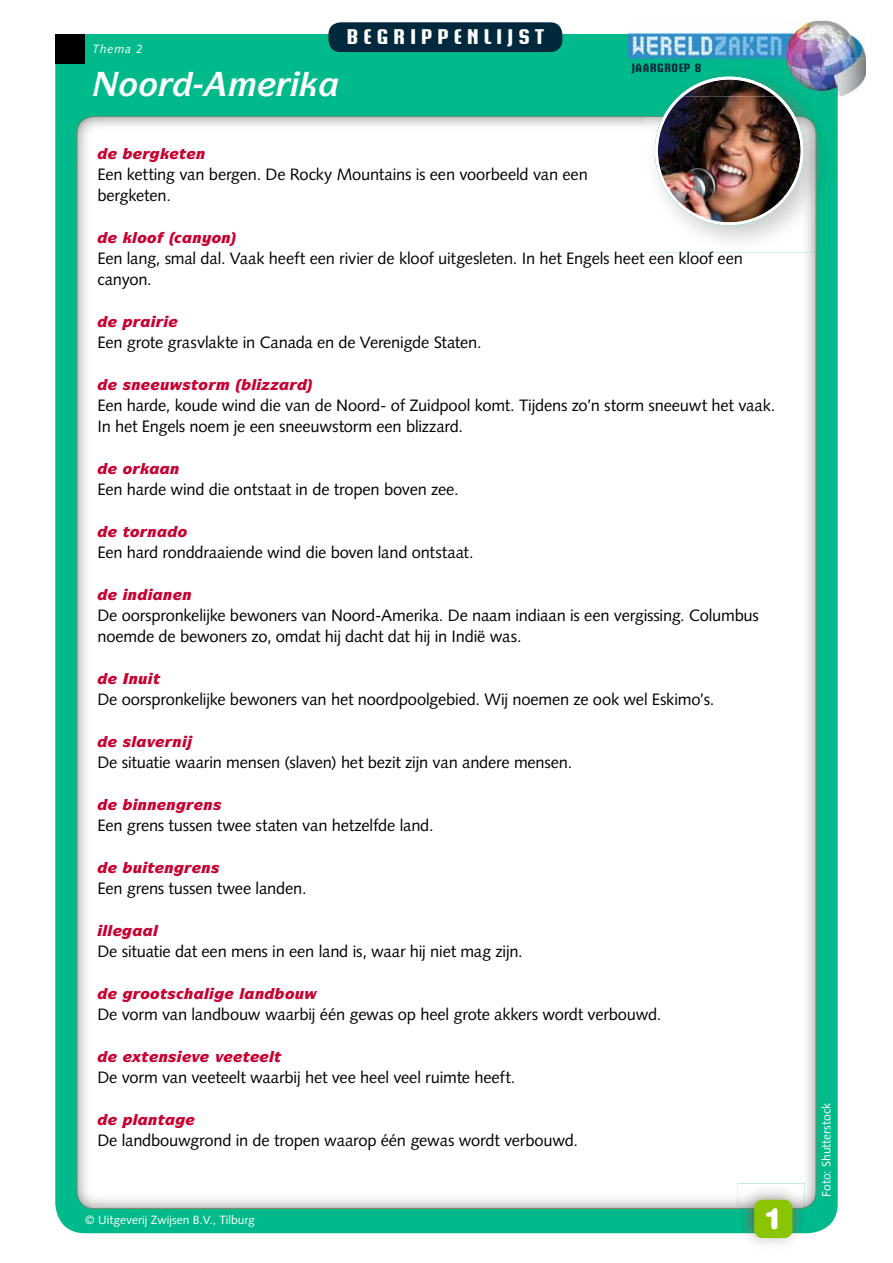
<style>
.page{position:relative;width:893px;height:1263px;background:#fff}
.page>*{position:absolute;margin:0;border:0;box-sizing:border-box;transform-origin:0 0}
.t1{font:900 29.25px "Helvetica Rounded LT Std";color:#fff}
.t2{font:700 21px "Briem Akademi Std";letter-spacing:.25em;color:#fff}
.t3{font:16.5px/21px "Syntax LT Std";letter-spacing:-.015em;color:#000}
.t4{font:italic 900 15px "ITC Symbol Std";color:#c70132}
.t5{font:12px "Syntax LT Std";color:#fff}
.t6{font:700 12px "Briem Akademi Std";letter-spacing:.05em;color:#00293d}
.t7{font:italic 12px "Syntax LT Std";letter-spacing:.07em;color:#fff}
</style>
<div class="page">
<div style="left:55px;top:34px;width:783px;height:1199px;background:#00ba8b;border-radius:30px"></div>
<div style="left:130px;top:168px;width:527px;height:832px;background:#fff"></div>
<div style="left:657px;top:252px;width:148px;height:955px;background:#fff"></div>
<div style="left:130px;top:1000px;width:529px;height:207px;background:#fff"></div>
<img style="left:77px;top:116px;width:568px;height:52px">
<img style="left:77px;top:166px;width:53px;height:1043px">
<img style="left:805px;top:252px;width:11px;height:956px">
<img style="left:128px;top:1207px;width:610px;height:2px">
<img style="left:804px;top:108px;width:18px;height:144px">
<img style="left:645px;top:116px;width:171px;height:136px">
<img style="left:655px;top:96px;width:149px;height:129px">
<img style="left:738px;top:1183px;width:67px;height:61px">
<div style="left:754px;top:1200px;width:38px;height:38px;background:#8bc400;border-radius:9px"></div>
<div style="left:328px;top:22px;width:234px;height:30px;background:#00293d;border-radius:12px"></div>
<img style="left:771px;top:21px;width:95px;height:38px">
<img style="left:838px;top:59px;width:28px;height:37px">
<img style="left:629px;top:34px;width:209px;height:62px">
<img style="left:679px;top:77px;width:101px;height:19px">
<div style="left:55px;top:34px;width:30px;height:30px;background:#000"></div>
<svg style="left:98px;top:232px;width:35px;height:11px"></svg>
<svg style="left:157px;top:232px;width:35px;height:14px"></svg>
<svg style="left:202px;top:235px;width:9px;height:11px"></svg>
<svg style="left:230px;top:232px;width:6px;height:14px"></svg>
<svg style="left:98px;top:316px;width:80px;height:14px"></svg>
<svg style="left:98px;top:379px;width:19px;height:11px"></svg>
<svg style="left:171px;top:382px;width:12px;height:8px"></svg>
<svg style="left:208px;top:382px;width:21px;height:8px"></svg>
<svg style="left:236px;top:379px;width:76px;height:14px"></svg>
<svg style="left:98px;top:463px;width:19px;height:11px"></svg>
<svg style="left:98px;top:526px;width:19px;height:11px"></svg>
<svg style="left:140px;top:529px;width:8px;height:8px"></svg>
<svg style="left:98px;top:589px;width:30px;height:11px"></svg>
<svg style="left:138px;top:589px;width:25px;height:11px"></svg>
<svg style="left:173px;top:592px;width:9px;height:8px"></svg>
<svg style="left:98px;top:673px;width:31px;height:11px"></svg>
<svg style="left:148px;top:673px;width:5px;height:11px"></svg>
<svg style="left:98px;top:736px;width:19px;height:11px"></svg>
<svg style="left:137px;top:739px;width:9px;height:8px"></svg>
<svg style="left:156px;top:739px;width:17px;height:8px"></svg>
<svg style="left:182px;top:736px;width:11px;height:14px"></svg>
<svg style="left:98px;top:799px;width:40px;height:11px"></svg>
<svg style="left:157px;top:802px;width:9px;height:8px"></svg>
<svg style="left:98px;top:862px;width:34px;height:11px"></svg>
<svg style="left:142px;top:862px;width:6px;height:11px"></svg>
<svg style="left:155px;top:865px;width:9px;height:8px"></svg>
<svg style="left:98px;top:988px;width:43px;height:14px"></svg>
<svg style="left:177px;top:988px;width:57px;height:14px"></svg>
<svg style="left:245px;top:991px;width:9px;height:8px"></svg>
<svg style="left:98px;top:1051px;width:19px;height:11px"></svg>
<svg style="left:123px;top:1054px;width:19px;height:8px"></svg>
<svg style="left:149px;top:1054px;width:9px;height:8px"></svg>
<svg style="left:177px;top:1051px;width:14px;height:11px"></svg>
<svg style="left:200px;top:1054px;width:9px;height:8px"></svg>
<svg style="left:224px;top:1054px;width:18px;height:8px"></svg>
<svg style="left:250px;top:1054px;width:19px;height:8px"></svg>
<svg style="left:98px;top:1114px;width:34px;height:14px"></svg>
<svg style="left:138px;top:1117px;width:10px;height:8px"></svg>
<svg style="left:165px;top:1117px;width:30px;height:11px"></svg>
<svg style="left:98px;top:148px;width:107px;height:14px"></svg>
<svg style="left:123px;top:382px;width:37px;height:8px"></svg>
<svg style="left:123px;top:463px;width:47px;height:11px"></svg>
<svg style="left:157px;top:526px;width:30px;height:11px"></svg>
<svg style="left:176px;top:802px;width:45px;height:11px"></svg>
<svg style="left:174px;top:865px;width:45px;height:11px"></svg>
<svg style="left:97px;top:925px;width:56px;height:14px"></svg>
<svg style="left:265px;top:988px;width:53px;height:11px"></svg>
<p class="t7" style="left:92px;top:41px;width:52px">Thema 2</p>
<p class="t2" style="left:347px;top:25px;width:199px">BEGRIPPENLIJST</p>
<p class="t6" style="left:632px;top:61px;width:71px">JAARGROEP 8</p>
<p class="t3" style="left:97px;top:164px;width:492px">Een ketting van bergen. De Rocky Mountains is een voorbeeld van een bergketen.</p>
<p class="t4" style="left:132px;top:228px;width:26px">●□□</p>
<p class="t4" style="left:193px;top:228px;width:40px">■ □■</p>
<p class="t3" style="left:97px;top:248px;width:647px">Een lang, smal dal. Vaak heeft een rivier de kloof uitgesleten. In het Engels heet een kloof een canyon.</p>
<p class="t3" style="left:97px;top:332px;width:386px">Een grote grasvlakte in Canada en de Verenigde Staten.</p>
<p class="t4" style="left:160px;top:375px;width:49px">◆ ▲▼□</p>
<p class="t4" style="left:251px;top:375px;width:6px">●</p>
<p class="t3" style="left:97px;top:395px;width:679px">Een harde, koude wind die van de Noord- of Zuidpool komt. Tijdens zo’n storm sneeuwt het vaak.<br>In het Engels noem je een sneeuwstorm een blizzard.</p>
<p class="t4" style="left:170px;top:459px;width:11px">■</p>
<p class="t3" style="left:97px;top:479px;width:363px">Een harde wind die ontstaat in de tropen boven zee.</p>
<p class="t4" style="left:123px;top:522px;width:36px">▼□ ■</p>
<p class="t3" style="left:97px;top:542px;width:378px">Een hard ronddraaiende wind die boven land ontstaat.</p>
<p class="t4" style="left:128px;top:585px;width:65px">■ ■■</p>
<p class="t3" style="left:97px;top:605px;width:663px">De oorspronkelijke bewoners van Noord-Amerika. De naam indiaan is een vergissing. Columbus noemde de bewoners zo, omdat hij dacht dat hij in Indië was.</p>
<p class="t4" style="left:129px;top:669px;width:33px">■◆ ▼</p>
<p class="t3" style="left:97px;top:689px;width:619px">De oorspronkelijke bewoners van het noordpoolgebied. Wij noemen ze ook wel Eskimo’s.</p>
<p class="t4" style="left:123px;top:732px;width:60px">▲●❖ ■</p>
<p class="t3" style="left:97px;top:752px;width:476px">De situatie waarin mensen (slaven) het bezit zijn van andere mensen.</p>
<p class="t4" style="left:138px;top:795px;width:39px">■■ ■</p>
<p class="t3" style="left:97px;top:815px;width:338px">Een grens tussen twee staten van hetzelfde land.</p>
<p class="t4" style="left:133px;top:858px;width:43px">◆▼ ■</p>
<p class="t3" style="left:97px;top:878px;width:211px">Een grens tussen twee landen.</p>
<p class="t4" style="left:153px;top:921px;width:6px">●</p>
<p class="t3" style="left:97px;top:941px;width:427px">De situatie dat een mens in een land is, waar hij niet mag zijn.</p>
<p class="t4" style="left:140px;top:984px;width:37px">□□▼▲</p>
<p class="t4" style="left:204px;top:984px;width:61px">● ● ■</p>
<p class="t3" style="left:97px;top:1004px;width:566px">De vorm van landbouw waarbij één gewas op heel grote akkers wordt verbouwd.</p>
<p class="t4" style="left:142px;top:1047px;width:83px">▼■▲ ❖ ❖</p>
<p class="t4" style="left:243px;top:1047px;width:40px">▼ ●▼</p>
<p class="t3" style="left:97px;top:1067px;width:420px">De vorm van veeteelt waarbij het vee heel veel ruimte heeft.</p>
<p class="t4" style="left:133px;top:1110px;width:33px">● ■▼</p>
<p class="t3" style="left:97px;top:1130px;width:482px">De landbouwgrond in de tropen waarop één gewas wordt verbouwd.</p>
<p class="t5" style="left:85px;top:1213px;width:171px">© Uitgeverij Zwijsen B.V., Tilburg</p>
<h1 class="t1" style="left:765px;top:1199px;width:17px">1</h1>
<p class="t5" style="left:819px;top:1197px;width:96px;rotate:-90deg">Foto: Shutterstock</p>
</div>
